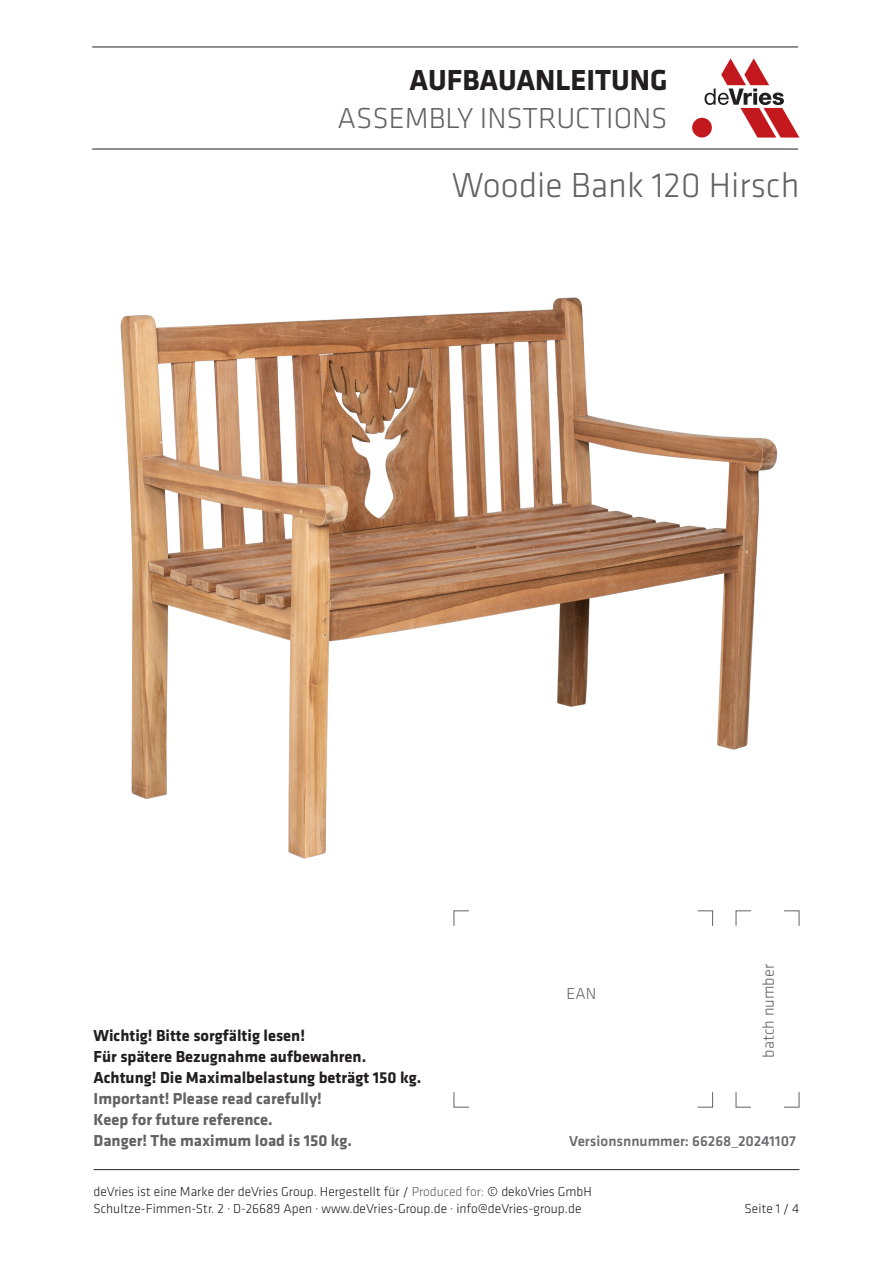
<style>
.page{position:relative;width:893px;height:1263px;background:#fff}
.page>*{position:absolute;margin:0;border:0;box-sizing:border-box;transform-origin:0 0}
.t1{font:300 36px "Klavika Basic";color:#636366}
.t2{font:300 30px "Klavika Basic";color:#636366}
.t3{font:700 30px "Klavika Basic";color:#231f20}
.Fliesstext_bold{font:700 16.5px/21px "Klavika Basic";color:#231f20}
.Fliesstext_bold-2{font:700 16.5px "Klavika Basic";color:#636366}
.t4{font:300 16.5px "Klavika Basic";color:#636366}
.Fliesstext_bold-3{font:500 15px "Klavika Basic";color:#6c6d70}
.t5{font:300 13.5px/16.5px "Klavika Basic";color:#231f20}
.s1{color:#636366}
</style>
<div class="page">
<hr style="left:94px;top:1169px;width:705px;height:1px;background:#231f20">
<hr style="left:92px;top:47px;width:706px;height:1px;background:#231f20">
<hr style="left:92px;top:149px;width:706px;height:1px;background:#231f20">
<div style="left:692px;top:118px;width:20px;height:19px;background:#c3181e;border-radius:50%"></div>
<svg style="left:704px;top:58px;width:95px;height:80px"></svg>
<svg style="left:735px;top:910px;width:65px;height:198px"></svg>
<svg style="left:453px;top:910px;width:260px;height:198px"></svg>
<img style="left:120px;top:297px;width:658px;height:562px">
<h2 class="t3" style="left:410px;top:59px;width:259px">AUFBAUANLEITUNG</h2>
<h2 class="t2" style="left:338px;top:100px;width:332px">ASSEMBLY INSTRUCTIONS</h2>
<p class="t1" style="left:452px;top:163px;width:349px">Woodie Bank 120 Hirsch</p>
<p class="Fliesstext_bold" style="left:94px;top:1024px;width:213px">Wichtig! Bitte sorgfältig lesen!</p>
<p class="Fliesstext_bold" style="left:94px;top:1045px;width:274px">Für spätere Bezugnahme aufbewahren.</p>
<p class="Fliesstext_bold" style="left:94px;top:1066px;width:329px">Achtung! Die Maximalbelastung beträgt 150 kg.<br><span class="s1">Important! Please read carefully!</span></p>
<p class="Fliesstext_bold-2" style="left:94px;top:1108px;width:181px">Keep for future reference.</p>
<p class="Fliesstext_bold-2" style="left:94px;top:1129px;width:260px">Danger! The maximum load is 150 kg.</p>
<p class="t4" style="left:567px;top:984px;width:31px">EAN</p>
<p class="t4" style="left:758px;top:1058px;width:95px;rotate:-90deg">batch number</p>
<p class="Fliesstext_bold-3" style="left:569px;top:1131px;width:228px">Versionsnnummer: 66268_20241107</p>
<p class="t5" style="left:94px;top:1183px;width:500px">deVries ist eine Marke der deVries Group. Hergestellt für / <span class="s1">Produced for:</span> © dekoVries GmbH<br>Schultze-Fimmen-Str. 2 · D-26689 Apen · www.deVries-Group.de · info@deVries-group.de</p>
<p class="t5" style="left:745px;top:1200px;width:56px">Seite 1 / 4</p>
</div>
